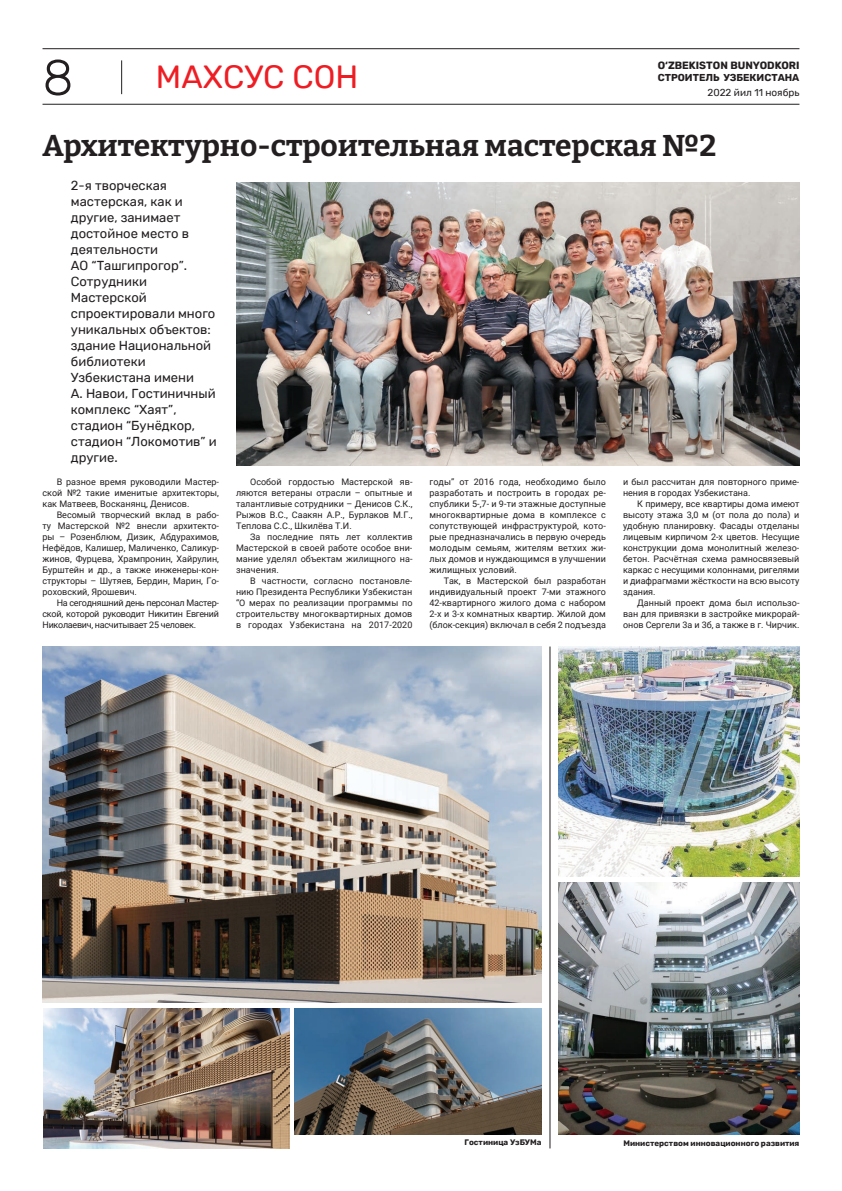
<style>
.page{position:relative;width:842px;height:1191px;background:#fff}
.page>*{position:absolute;margin:0;border:0;box-sizing:border-box;transform-origin:0 0}
.t1{font:300 50px "Rubik";color:#231f20}
.t2{font:32px "Rubik";color:#ee1d23}
.t3{font:700 30px "Bitter";letter-spacing:-.005em;color:#231f20}
.t4{font:13px/16px "Rubik";color:#231f20}
.t5{font:700 10.5px "Rubik";color:#231f20}
.t6{font:700 10px "Rubik";color:#231f20}
.t7{font:10px "Rubik";color:#231f20}
.t8{font:9px/11px "Roboto";color:#231f20;text-align:justify}
.t9{font:700 8px "Rubik";color:#231f20}
</style>
<div class="page">
<hr style="left:43px;top:48px;width:756px;height:1px;background:#231f20">
<hr style="left:43px;top:104px;width:756px;height:1px;background:#231f20">
<hr style="left:121px;top:60px;width:1px;height:34px;background:#231f20">
<img style="left:236px;top:183px;width:563px;height:282px">
<img style="left:43px;top:646px;width:498px;height:356px">
<img style="left:43px;top:1008px;width:247px;height:140px">
<img style="left:295px;top:1008px;width:246px;height:126px">
<img style="left:558px;top:646px;width:241px;height:231px">
<img style="left:558px;top:882px;width:241px;height:252px">
<hr style="left:550px;top:646px;width:1px;height:502px;background:#231f20">
<h1 class="t1" style="left:43px;top:50px;width:32px">8</h1>
<h2 class="t2" style="left:156px;top:59px;width:204px">МАХСУС СОН</h2>
<p class="t5" style="left:658px;top:59px;width:143px">O‘ZBEKISTON BUNYODKORI</p>
<p class="t6" style="left:658px;top:72px;width:143px">СТРОИТЕЛЬ УЗБЕКИСТАНА</p>
<p class="t7" style="left:707px;top:87px;width:93px">2022 йил 11 ноябрь</p>
<h3 class="t3" style="left:43px;top:126px;width:675px">Архитектурно-строительная мастерская №2</h3>
<p class="t4" style="left:71px;top:178px;width:147px">2-я творческая мастерская, как и другие, занимает достойное место в деятельности<br>АО “Ташгипрогор”.<br>Сотрудники<br>Мастерской спроектировали много уникальных объектов: здание Национальной библиотеки<br>Узбекистана имени<br>А. Навои, Гостиничный комплекс “Хаят”, стадион “Бунёдкор, стадион “Локомотив” и другие.</p>
<p class="t8" style="left:43px;top:476px;width:178px;text-indent:14px">В разное время руководили Мастер&shy;ской №2 такие именитые архитекторы, как Матвеев, Восканянц, Денисов.</p>
<p class="t8" style="left:43px;top:509px;width:178px;text-indent:14px">Весомый творческий вклад в рабо&shy;ту Мастерской №2 внесли архитекто&shy;ры – Розенблюм, Дизик, Абдурахимов, Нефёдов, Калишер, Маличенко, Саликур&shy;жинов, Фурцева, Хрампронин, Хайрулин, Бурштейн и др., а также инженеры-кон&shy;структоры – Шутяев, Бердин, Марин, Го&shy;роховский, Ярошевич.</p>
<p class="t8" style="left:43px;top:597px;width:178px;text-indent:14px">На сегодняшний день персонал Мастер&shy;ской, которой руководит Никитин Евгений Николаевич, насчитывает 25 человек.</p>
<p class="t8" style="left:236px;top:476px;width:178px;text-indent:14px">Особой гордостью Мастерской яв&shy;ляются ветераны отрасли – опытные и талантливые сотрудники – Денисов С.К., Рыжов В.С., Саакян А.Р., Бурлаков М.Г., Теплова С.С., Шкилёва Т.И.</p>
<p class="t8" style="left:236px;top:531px;width:178px;text-indent:14px">За последние пять лет коллектив Мастерской в своей работе особое вни&shy;мание уделял объектам жилищного на&shy;значения.</p>
<p class="t8" style="left:236px;top:575px;width:178px;text-indent:14px">В частности, согласно постановле&shy;нию Президента Республики Узбекистан “О мерах по реализации программы по строительству многоквартирных домов в городах Узбекистана на 2017-2020</p>
<p class="t8" style="left:429px;top:476px;width:178px">годы” от 2016 года, необходимо было разработать и построить в городах ре&shy;спублики 5-,7- и 9-ти этажные доступные многоквартирные дома в комплексе с сопутствующей инфраструктурой, кото&shy;рые предназначались в первую очередь молодым семьям, жителям ветхих жи&shy;лых домов и нуждающимся в улучшении жилищных условий.</p>
<p class="t8" style="left:429px;top:575px;width:178px;text-indent:14px">Так, в Мастерской был разработан индивидуальный проект 7-ми этажного 42-квартирного жилого дома с набором 2-х и 3-х комнатных квартир. Жилой дом (блок-секция) включал в себя 2 подъезда</p>
<p class="t8" style="left:623px;top:476px;width:178px">и был рассчитан для повторного приме&shy;нения в городах Узбекистана.</p>
<p class="t8" style="left:623px;top:498px;width:178px;text-indent:14px">К примеру, все квартиры дома имеют высоту этажа 3,0 м (от пола до пола) и удобную планировку. Фасады отделаны лицевым кирпичом 2-х цветов. Несущие конструкции дома монолитный железо&shy;бетон. Расчётная схема рамносвязевый каркас с несущими колоннами, ригелями и диафрагмами жёсткости на всю высоту здания.</p>
<p class="t8" style="left:623px;top:597px;width:178px;text-indent:14px">Данный проект дома был использо&shy;ван для привязки в застройке микрорай&shy;онов Сергели 3а и 3б, а также в г. Чирчик.</p>
<p class="t9" style="left:464px;top:1137px;width:78px">Гостиница УзБУМа</p>
<p class="t9" style="left:623px;top:1139px;width:178px">Министерством инновационного развития</p>
</div>
